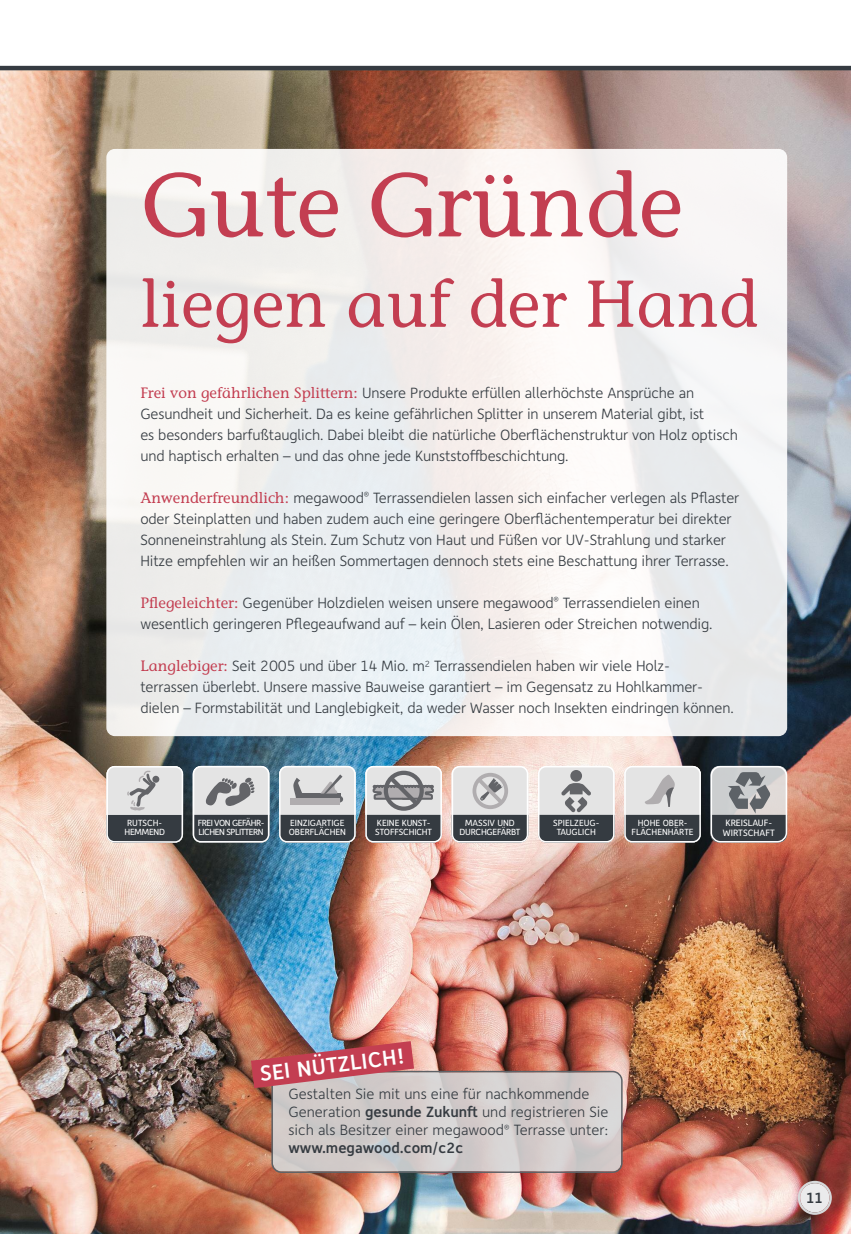
<style>
.page{position:relative;width:851px;height:1234px;background:#fff}
.page>*{position:absolute;margin:0;border:0;box-sizing:border-box;transform-origin:0 0}
.t1{font:90px "Stone Informal LT";color:#c33e51}
.t2{font:66px "Stone Informal LT";color:#c33e51}
.t3{font:500 21.9px "Depot";color:#fff}
.t4{font:300 15px/21px "Depot";letter-spacing:-.01em;color:#353b41}
.t5{font:500 15px "Depot";color:#353b41}
.t6{font:9.3px/9.3px "Depot";color:#fff}
.t7{font:9px/9.3px "Depot";color:#fff;text-align:center}
.t8{font:9px/8.9px "Depot";letter-spacing:-.05em;color:#fff}
.t9{font:9px/9.3px "Depot";letter-spacing:-.025em;color:#fff;text-align:center}
.s1{font-family:"Stone Informal LT";font-weight:400;color:#c33e51}
.s2{font-weight:500}
</style>
<div class="page">
<img style="left:0;top:70px;width:850px;height:1163px">
<svg style="left:797px;top:1180px;width:34px;height:34px"></svg>
<hr style="left:0;top:66px;width:850px;height:4px;background:#353b41">
<div style="left:106px;top:149px;width:681px;height:587px;background:#f2f0f0;border-radius:9px"></div>
<svg style="left:251px;top:1040px;width:371px;height:132px;background:#caaba9"></svg>
<svg style="left:365px;top:765px;width:77px;height:77px;background:#949698"></svg>
<svg style="left:451px;top:765px;width:77px;height:77px;background:#a6a7a9"></svg>
<svg style="left:193px;top:765px;width:76px;height:77px;background:#9a9d9f"></svg>
<svg style="left:106px;top:765px;width:77px;height:77px;background:#a4a6a7"></svg>
<svg style="left:279px;top:765px;width:76px;height:77px;background:#9da0a3"></svg>
<svg style="left:624px;top:765px;width:76px;height:77px;background:#a6a8aa"></svg>
<svg style="left:538px;top:765px;width:76px;height:77px;background:#a1a3a5"></svg>
<svg style="left:710px;top:765px;width:77px;height:77px;background:#8d9092"></svg>
<h1 class="t1" style="left:140px;top:170px;width:544px">Gute Gründe</h1>
<h2 class="t2" style="left:140px;top:278px;width:619px">liegen auf der Hand</h2>
<p class="t4" style="left:140px;top:384px;width:599px"><span class="s1">Frei von gefährlichen Splittern:</span> Unsere Produkte erfüllen allerhöchste Ansprüche an Gesundheit und Sicherheit. Da es keine gefährlichen Splitter in unserem Material gibt, ist<br>es besonders barfußtauglich. Dabei bleibt die natürliche Oberflächenstruktur von Holz optisch und haptisch erhalten – und das ohne jede Kunststoffbeschichtung.</p>
<p class="t4" style="left:140px;top:489px;width:600px"><span class="s1">Anwenderfreundlich:</span> megawood<sup>®</sup> Terrassendielen lassen sich einfacher verlegen als Pflaster oder Steinplatten und haben zudem auch eine geringere Oberflächentemperatur bei direkter Sonneneinstrahlung als Stein. Zum Schutz von Haut und Füßen vor UV-Strahlung und starker Hitze empfehlen wir an heißen Sommertagen dennoch stets eine Beschattung ihrer Terrasse.</p>
<p class="t4" style="left:140px;top:594px;width:573px"><span class="s1">Pflegeleichter:</span> Gegenüber Holzdielen weisen unsere megawood<sup>®</sup> Terrassendielen einen wesentlich geringeren Pflegeaufwand auf – kein Ölen, Lasieren oder Streichen notwendig.</p>
<p class="t4" style="left:140px;top:657px;width:594px"><span class="s1">Langlebiger:</span> Seit 2005 und über 14 Mio. m<sup>2</sup> Terrassendielen haben wir viele Holz-<br>terrassen überlebt. Unsere massive Bauweise garantiert – im Gegensatz zu Hohlkammer&shy;dielen – Formstabilität und Langlebigkeit, da weder Wasser noch Insekten eindringen können.</p>
<p class="t7" style="left:124px;top:819px;width:42px">RUTSCH-<br>HEMMEND</p>
<p class="t8" style="left:198px;top:819px;width:68px">FREI VON GEFÄHR-<br>LICHEN SPLITTERN</p>
<p class="t9" style="left:459px;top:819px;width:62px">MASSIV UND<br>DURCHGEFÄRBT</p>
<p class="t7" style="left:631px;top:819px;width:63px">HOHE OBER-<br>FLÄCHENHÄRTE</p>
<p class="t7" style="left:289px;top:819px;width:59px;text-align:left">EINZIGARTIGE<br>OBERFLÄCHEN</p>
<p class="t7" style="left:553px;top:819px;width:48px">SPIELZEUG-<br>TAUGLICH</p>
<p class="t7" style="left:375px;top:819px;width:58px;line-height:8.9px;text-align:left">KEINE KUNST-<br>STOFFSCHICHT</p>
<p class="t6" style="left:722px;top:819px;width:53px">KREISLAUF-<br>WIRTSCHAFT</p>
<h3 class="t3" style="left:259px;top:1065px;width:147px;rotate:-7deg">SEI NÜTZLICH!</h3>
<p class="t4" style="left:288px;top:1086px;width:321px;line-height:18px">Gestalten Sie mit uns eine für nachkommende Generation <span class="s2">gesunde Zukunft</span> und registrieren Sie sich als Besitzer einer megawood<sup>®</sup> Terrasse unter: <span class="s2">www.megawood.com/c2c</span></p>
<p class="t5" style="left:806px;top:1191px;width:18px">11</p>
</div>
